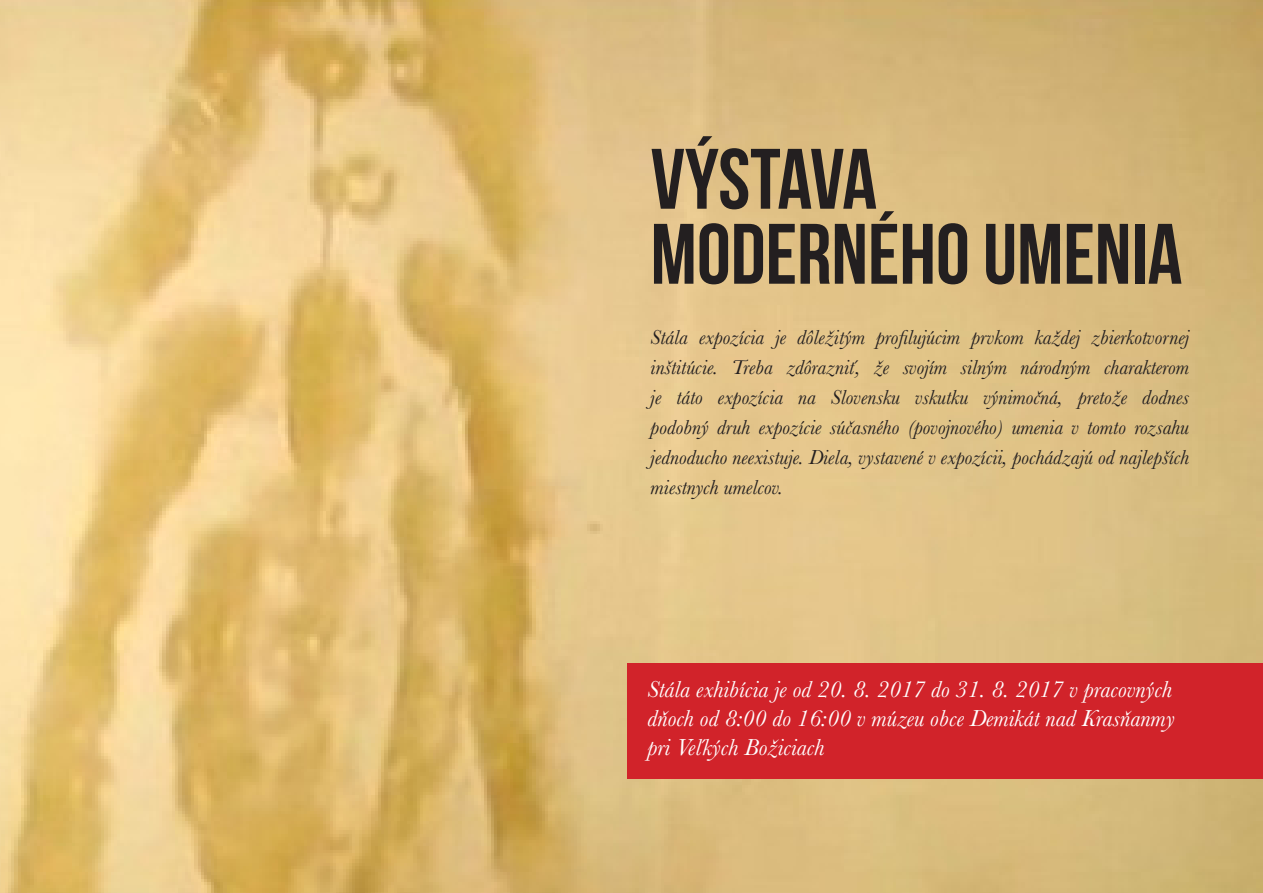
<style>
.page{position:relative;width:1263px;height:893px;background:#fff}
.page>*{position:absolute;margin:0;border:0;box-sizing:border-box;transform-origin:0 0}
.t1{font:85.5px/75px "Bebas Neue";color:#231f20}
.t2{font:italic 24px "Baskerville";color:#fff}
.t3{font:italic 21px/30px "Baskerville";color:#231f20;text-align:justify}
</style>
<div class="page">
<img style="left:0;top:0;width:1263px;height:893px">
<div style="left:628px;top:663px;width:635px;height:115px;background:#d1232a"></div>
<p class="t1" style="left:651px;top:141px;width:533px">VÝSTAVA<br>MODERNÉHO UMENIA</p>
<p class="t3" style="left:651px;top:322px;width:540px">Stála expozícia je dôležitým profilujúcim prvkom každej zbierkotvornej inštitúcie. Treba zdôrazniť, že svojím silným národným charakterom je táto expozícia na Slovensku vskutku výnimočná, pretože dodnes podobný druh expozície súčasného (povojnového) umenia v tomto rozsahu jednoducho neexistuje. Diela, vystavené v expozícii, pochádzajú od najlepších miestnych umelcov.</p>
<p class="t2" style="left:647px;top:673px;width:526px">Stála exhibícia je od 20. 8. 2017 do 31. 8. 2017 v pracovných</p>
<p class="t2" style="left:647px;top:702px;width:529px">dňoch od 8:00 do 16:00 v múzeu obce Demikát nad Krasňanmy</p>
<p class="t2" style="left:647px;top:731px;width:178px">pri Veľkých Božiciach</p>
</div>
